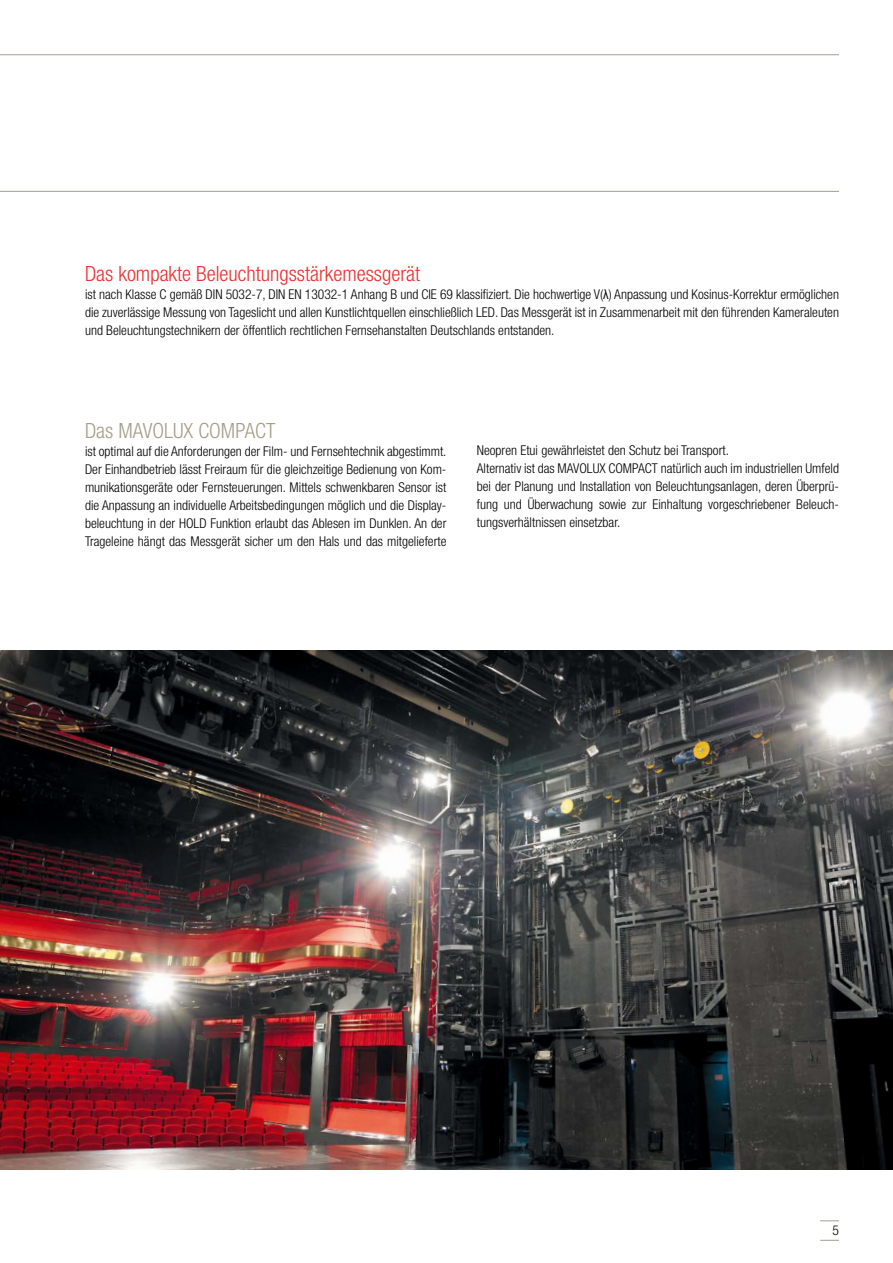
<style>
.page{position:relative;width:893px;height:1263px;background:#fff}
.page>*{position:absolute;margin:0;border:0;box-sizing:border-box;transform-origin:0 0}
.t1{font:300 condensed 21px "Helvetica Neue LT Std";color:#e73230}
.t2{font:300 condensed 21px "Helvetica Neue LT Std";color:#a49e89}
.t3{font:300 condensed 13.5px/18px "Helvetica Neue LT Std";color:#000;text-align:justify}
.s1{font-family:"Arial Narrow";font-weight:400;font-stretch:normal}
</style>
<div class="page">
<svg style="left:820px;top:1220px;width:19px;height:1px"></svg>
<svg style="left:820px;top:1240px;width:19px;height:1px"></svg>
<img style="left:0;top:651px;width:893px;height:518px">
<hr style="left:0;top:191px;width:839px;height:1px;background:#a49e89">
<hr style="left:0;top:54px;width:839px;height:1px;background:#a49e89">
<h1 class="t1" style="left:85px;top:262px;width:337px">Das kompakte Beleuchtungsstärkemessgerät</h1>
<p class="t3" style="left:85px;top:285px;width:755px">ist nach Klasse C gemäß DIN 5032-7, DIN EN 13032-1 Anhang B und CIE 69 klassifiziert. Die hochwertige V(<span class="s1">λ</span>) Anpassung und Kosinus-Korrektur ermöglichen die zuverlässige Messung von Tageslicht und allen Kunstlichtquellen einschließlich LED. Das Messgerät ist in Zusammenarbeit mit den führenden Kameraleuten und Beleuchtungstechnikern der öffentlich rechtlichen Fernsehanstalten Deutschlands entstanden.</p>
<h1 class="t2" style="left:85px;top:418px;width:192px">Das MAVOLUX COMPACT</h1>
<p class="t3" style="left:85px;top:442px;width:363px">ist optimal auf die Anforderungen der Film- und Fernsehtechnik abgestimmt.<br>Der Einhandbetrieb lässt Freiraum für die gleichzeitige Bedienung von Kom&shy;munikationsgeräte oder Fernsteuerungen. Mittels schwenkbaren Sensor ist die Anpassung an individuelle Arbeitsbedingungen möglich und die Display&shy;beleuchtung in der HOLD Funktion erlaubt das Ablesen im Dunklen. An der Trageleine hängt das Messgerät sicher um den Hals und das mitgelieferte</p>
<p class="t3" style="left:477px;top:441px;width:364px;text-align:left">Neopren Etui gewährleistet den Schutz bei Transport.<br>Alternativ ist das MAVOLUX COMPACT natürlich auch im industriellen Umfeld bei der Planung und Installation von Beleuchtungsanlagen, deren Überprü&shy;fung und Überwachung sowie zur Einhaltung vorgeschriebener Beleuch&shy;tungsverhältnissen einsetzbar.</p>
<p class="t3" style="left:832px;top:1221px;width:8px">5</p>
</div>
